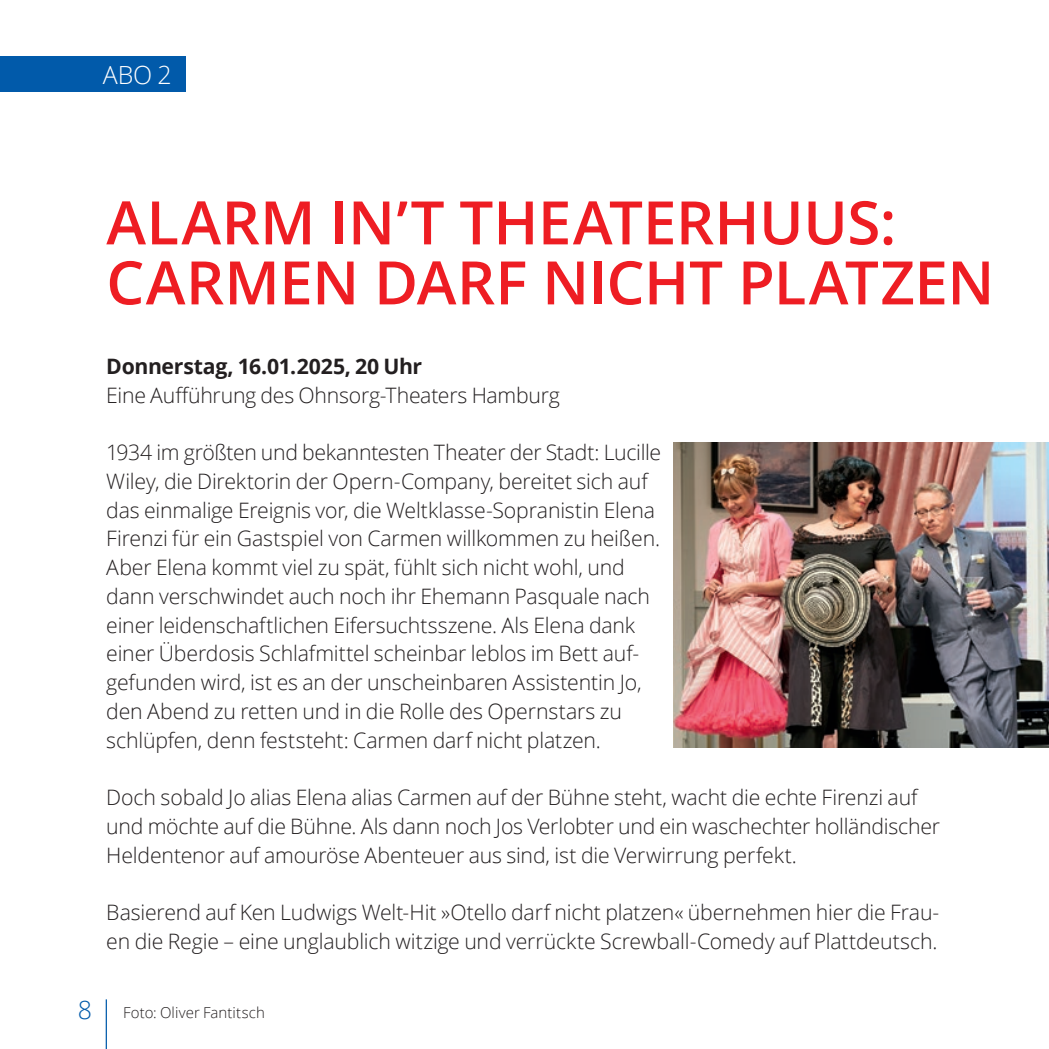
<style>
.page{position:relative;width:1049px;height:1049px;background:#fff}
.page>*{position:absolute;margin:0;border:0;box-sizing:border-box;transform-origin:0 0}
.t1{font:600 60px/60px "Open Sans";letter-spacing:-.005em;color:#ee1d23}
.t2{font:300 25px "Open Sans";color:#fff}
.t3{font:300 25px "Open Sans";color:#015aaa}
.t4{font:300 21.25px/28.8px "Open Sans";letter-spacing:-.01em;color:#231f20}
.t5{font:700 21.25px "Open Sans";letter-spacing:-.015em;color:#231f20}
.t6{font:300 15px "Open Sans";letter-spacing:.005em;color:#231f20}
</style>
<div class="page">
<hr style="left:106px;top:999px;width:1px;height:50px;background:#015aaa">
<div style="left:0;top:57px;width:186px;height:35px;background:#015aaa"></div>
<img style="left:673px;top:442px;width:376px;height:305px">
<p class="t2" style="left:103px;top:58px;width:71px">ABO 2</p>
<h1 class="t1" style="left:106px;top:191px;width:889px">ALARM IN’T THEATERHUUS:<br>CARMEN DARF NICHT PLATZEN</h1>
<p class="t5" style="left:106px;top:351px;width:317px">Donnerstag, 16.01.2025, 20 Uhr</p>
<p class="t4" style="left:106px;top:380px;width:455px">Eine Aufführung des Ohnsorg-Theaters Hamburg</p>
<p class="t4" style="left:106px;top:437px;width:556px">1934 im größten und bekanntesten Theater der Stadt: Lucille Wiley, die Direktorin der Opern-Company, bereitet sich auf das einmalige Ereignis vor, die Weltklasse-Sopranistin Elena Firenzi für ein Gastspiel von Carmen willkommen zu heißen.<br>Aber Elena kommt viel zu spät, fühlt sich nicht wohl, und dann verschwindet auch noch ihr Ehemann Pasquale nach einer leidenschaftlichen Eifersuchtsszene. Als Elena dank einer Überdosis Schlafmittel scheinbar leblos im Bett auf&shy;gefunden wird, ist es an der unscheinbaren Assistentin Jo, den Abend zu retten und in die Rolle des Opernstars zu schlüpfen, denn feststeht: Carmen darf nicht platzen.</p>
<p class="t4" style="left:106px;top:782px;width:835px">Doch sobald Jo alias Elena alias Carmen auf der Bühne steht, wacht die echte Firenzi auf und möchte auf die Bühne. Als dann noch Jos Verlobter und ein waschechter holländischer<br>Heldentenor auf amouröse Abenteuer aus sind, ist die Verwirrung perfekt.</p>
<p class="t4" style="left:106px;top:897px;width:834px">Basierend auf Ken Ludwigs Welt-Hit »Otello darf nicht platzen« übernehmen hier die Frau&shy;en die Regie – eine unglaublich witzige und verrückte Screwball-Comedy auf Plattdeutsch.</p>
<p class="t3" style="left:78px;top:992px;width:16px">8</p>
<p class="t6" style="left:123px;top:1002px;width:143px">Foto: Oliver Fantitsch</p>
</div>
